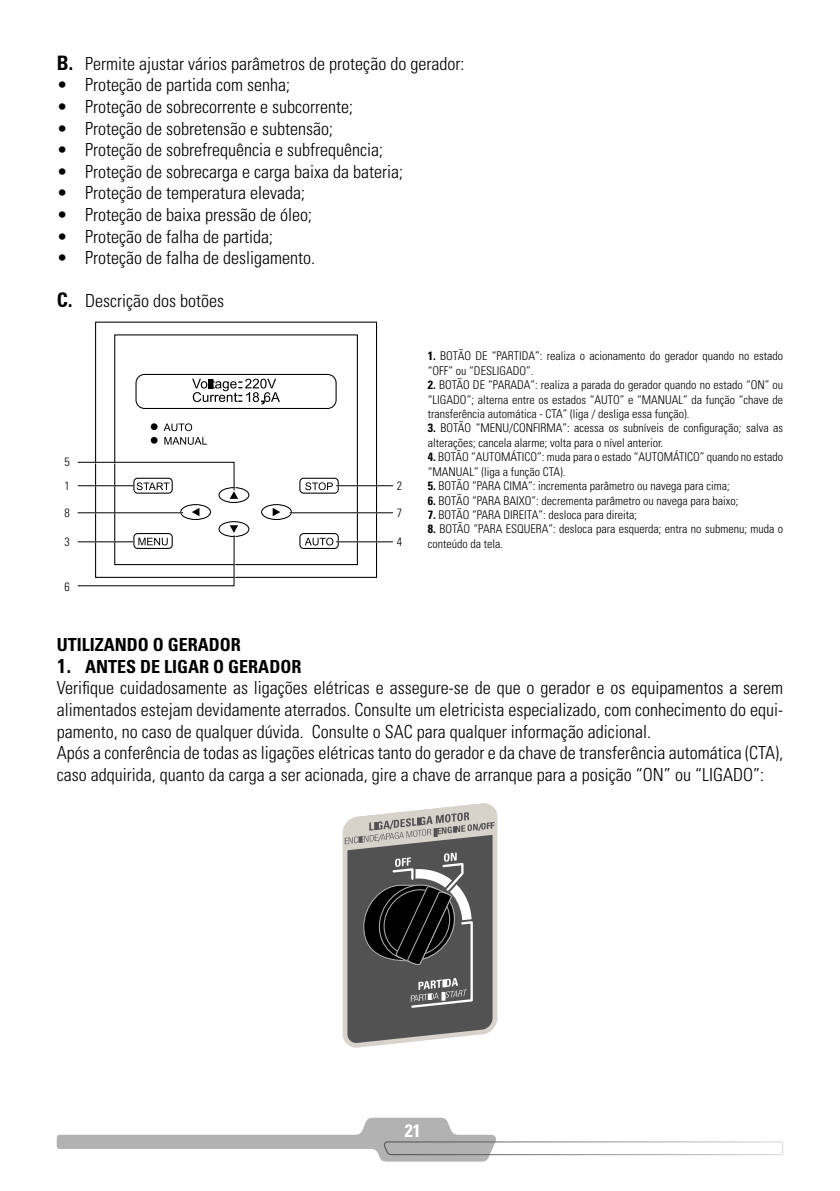
<style>
.page{position:relative;width:840px;height:1191px;background:#fff}
.page>*{position:absolute;margin:0;border:0;box-sizing:border-box;transform-origin:0 0}
.t1{font:300 condensed 18px/21.6px "Univers LT Std";color:#000}
.t2{font:700 condensed 18px "Univers LT Std";color:#000}
.t3{font:700 condensed 18px "Univers LT Std";color:#fff}
.t4{font:300 condensed 12px/14.4px "Univers LT Std";color:#000}
.s1{font-family:"Zurich BT";font-weight:700;font-size:20px}
.s2{font-weight:700}
</style>
<div class="page">
<svg style="left:57px;top:1117px;width:726px;height:44px"></svg>
<svg style="left:95px;top:321px;width:282px;height:257px"></svg>
<svg style="left:305px;top:482px;width:27px;height:8px"></svg>
<svg style="left:304px;top:537px;width:29px;height:8px"></svg>
<svg style="left:163px;top:423px;width:29px;height:8px"></svg>
<svg style="left:164px;top:437px;width:43px;height:8px"></svg>
<hr style="left:77px;top:512px;width:107px;height:2px;background:#fff">
<hr style="left:78px;top:512px;width:105px;height:1px;background:#000">
<svg style="left:77px;top:461px;width:161px;height:38px"></svg>
<svg style="left:77px;top:525px;width:161px;height:62px"></svg>
<hr style="left:335px;top:485px;width:59px;height:2px;background:#fff">
<hr style="left:336px;top:485px;width:56px;height:1px;background:#000">
<hr style="left:289px;top:512px;width:105px;height:2px;background:#fff">
<hr style="left:290px;top:512px;width:102px;height:1px;background:#000">
<hr style="left:77px;top:541px;width:58px;height:2px;background:#fff">
<hr style="left:78px;top:541px;width:56px;height:1px;background:#000">
<hr style="left:335px;top:541px;width:59px;height:2px;background:#fff">
<hr style="left:336px;top:541px;width:56px;height:1px;background:#000">
<svg style="left:342px;top:803px;width:156px;height:245px"></svg>
<p class="t1" style="left:57px;top:53px;width:409px"><span class="s1">B.</span> Permite ajustar vários parâmetros de proteção do gerador:</p>
<p class="t1" style="left:57px;top:74px;width:235px">• Proteção de partida com senha;</p>
<p class="t1" style="left:57px;top:96px;width:298px">• Proteção de sobrecorrente e subcorrente;</p>
<p class="t1" style="left:57px;top:117px;width:278px">• Proteção de sobretensão e subtensão;</p>
<p class="t1" style="left:57px;top:139px;width:328px">• Proteção de sobrefrequência e subfrequência;</p>
<p class="t1" style="left:57px;top:161px;width:348px">• Proteção de sobrecarga e carga baixa da bateria;</p>
<p class="t1" style="left:57px;top:182px;width:250px">• Proteção de temperatura elevada;</p>
<p class="t1" style="left:57px;top:204px;width:257px">• Proteção de baixa pressão de óleo;</p>
<p class="t1" style="left:57px;top:225px;width:218px">• Proteção de falha de partida;</p>
<p class="t1" style="left:57px;top:247px;width:260px">• Proteção de falha de desligamento.</p>
<p class="t1" style="left:57px;top:290px;width:169px"><span class="s1">C.</span> Descrição dos botões</p>
<p class="t4" style="left:427px;top:349px;width:356px"><span class="s2">1.</span> BOTÃO DE “PARTIDA”: realiza o acionamento do gerador quando no estado “OFF” ou “DESLIGADO”.</p>
<p class="t4" style="left:427px;top:378px;width:356px;text-align:justify"><span class="s2">2.</span> BOTÃO DE “PARADA”: realiza a parada do gerador quando no estado “ON” ou “LIGADO”; alterna entre os estados “AUTO” e “MANUAL” da função “chave de transferência automática - CTA” (liga / desliga essa função).</p>
<p class="t4" style="left:427px;top:421px;width:356px"><span class="s2">3.</span> BOTÃO “MENU/CONFIRMA”: acessa os subníveis de configuração; salva as alterações; cancela alarme; volta para o nível anterior.</p>
<p class="t4" style="left:427px;top:450px;width:356px"><span class="s2">4.</span> BOTÃO “AUTOMÁTICO”: muda para o estado “AUTOMÁTICO” quando no estado “MANUAL” (liga a função CTA).</p>
<p class="t4" style="left:427px;top:479px;width:303px"><span class="s2">5.</span> BOTÃO “PARA CIMA”: incrementa parâmetro ou navega para cima;</p>
<p class="t4" style="left:427px;top:493px;width:312px"><span class="s2">6.</span> BOTÃO “PARA BAIXO”: decrementa parâmetro ou navega para baixo;</p>
<p class="t4" style="left:427px;top:507px;width:210px"><span class="s2">7.</span> BOTÃO “PARA DIREITA”: desloca para direita;</p>
<p class="t4" style="left:427px;top:522px;width:356px"><span class="s2">8.</span> BOTÃO “PARA ESQUERA”: desloca para esquerda; entra no submenu; muda o conteúdo da tela.</p>
<p class="t4" style="left:64px;top:455px;width:7px">5</p>
<p class="t4" style="left:396px;top:478px;width:7px">2</p>
<p class="t4" style="left:396px;top:505px;width:7px">7</p>
<p class="t4" style="left:64px;top:478px;width:7px">1</p>
<p class="t4" style="left:64px;top:505px;width:7px">8</p>
<p class="t4" style="left:64px;top:534px;width:7px">3</p>
<p class="t4" style="left:396px;top:534px;width:7px">4</p>
<p class="t4" style="left:64px;top:579px;width:7px">6</p>
<p class="t2" style="left:57px;top:633px;width:185px">UTILIZANDO O GERADOR</p>
<p class="t1" style="left:57px;top:655px;width:727px"><span class="s1">1.</span> <span class="s2">ANTES DE LIGAR O GERADOR<br></span>Verifique cuidadosamente as ligações elétricas e assegure-se de que o gerador e os equipamentos a serem alimentados estejam devidamente aterrados. Consulte um eletricista especializado, com conhecimento do equi&shy;pamento, no caso de qualquer dúvida. Consulte o SAC para qualquer informação adicional.<br>Após a conferência de todas as ligações elétricas tanto do gerador e da chave de transferência automática (CTA), caso adquirida, quanto da carga a ser acionada, gire a chave de arranque para a posição “ON” ou “LIGADO”:</p>
<p class="t3" style="left:404px;top:1119px;width:17px">21</p>
</div>
